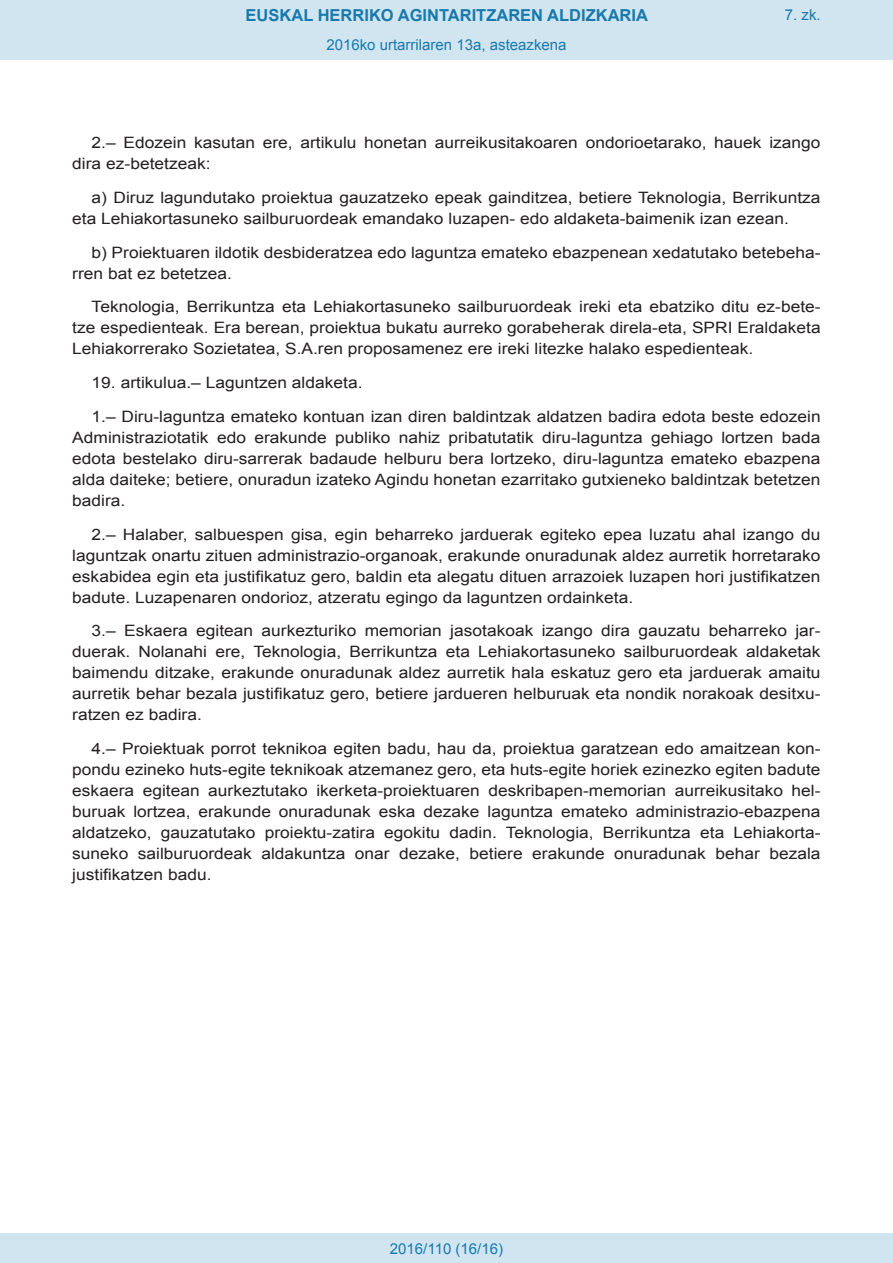
<style>
.page{position:relative;width:893px;height:1263px;background:#fff}
.page>*{position:absolute;margin:0;border:0;box-sizing:border-box;transform-origin:0 0}
.t1{font:700 16.5px "Arial";color:#1879ad}
.BOPVDetalle{font:15.6px/21px "Arial";color:#231f20;text-align:justify;scale:1.11 1}
.Paginacion_Centro{font:15px "Arial";color:#1879ad}
</style>
<div class="page">
<div style="left:0;top:0;width:893px;height:60px;background:#d0e5f0"></div>
<div style="left:0;top:1233px;width:893px;height:30px;background:#d0e5f0"></div>
<p class="t1" style="left:246px;top:4px;width:404px">EUSKAL HERRIKO AGINTARITZAREN ALDIZKARIA</p>
<p class="Paginacion_Centro" style="left:326px;top:35px;width:242px">2016ko urtarrilaren 13a, asteazkena</p>
<p class="Paginacion_Centro" style="left:785px;top:5px;width:37px">7. zk.</p>
<p class="BOPVDetalle" style="left:72px;top:132px;width:676px;text-indent:19px">2.– Edozein kasutan ere, artikulu honetan aurreikusitakoaren ondorioetarako, hauek izango dira ez-betetzeak:</p>
<p class="BOPVDetalle" style="left:72px;top:187px;width:676px;text-indent:19px">a) Diruz lagundutako proiektua gauzatzeko epeak gainditzea, betiere Teknologia, Berrikuntza eta Lehiakortasuneko sailburuordeak emandako luzapen- edo aldaketa-baimenik izan ezean.</p>
<p class="BOPVDetalle" style="left:72px;top:242px;width:676px;text-indent:19px">b) Proiektuaren ildotik desbideratzea edo laguntza emateko ebazpenean xedatutako betebeha&shy;rren bat ez betetzea.</p>
<p class="BOPVDetalle" style="left:72px;top:297px;width:676px;text-indent:19px">Teknologia, Berrikuntza eta Lehiakortasuneko sailburuordeak ireki eta ebatziko ditu ez-bete&shy;tze espedienteak. Era berean, proiektua bukatu aurreko gorabeherak direla-eta, SPRI Eraldaketa Lehiakorrerako Sozietatea, S.A.ren proposamenez ere ireki litezke halako espedienteak.</p>
<p class="BOPVDetalle" style="left:92px;top:372px;width:246px">19. artikulua.– Laguntzen aldaketa.</p>
<p class="BOPVDetalle" style="left:72px;top:406px;width:676px;text-indent:19px">1.– Diru-laguntza emateko kontuan izan diren baldintzak aldatzen badira edota beste edozein Administraziotatik edo erakunde publiko nahiz pribatutatik diru-laguntza gehiago lortzen bada edota bestelako diru-sarrerak badaude helburu bera lortzeko, diru-laguntza emateko ebazpena alda daiteke; betiere, onuradun izateko Agindu honetan ezarritako gutxieneko baldintzak betetzen badira.</p>
<p class="BOPVDetalle" style="left:72px;top:524px;width:676px;text-indent:19px">2.– Halaber, salbuespen gisa, egin beharreko jarduerak egiteko epea luzatu ahal izango du laguntzak onartu zituen administrazio-organoak, erakunde onuradunak aldez aurretik horretarako eskabidea egin eta justifikatuz gero, baldin eta alegatu dituen arrazoiek luzapen hori justifikatzen badute. Luzapenaren ondorioz, atzeratu egingo da laguntzen ordainketa.</p>
<p class="BOPVDetalle" style="left:72px;top:621px;width:676px;text-indent:19px">3.– Eskaera egitean aurkezturiko memorian jasotakoak izango dira gauzatu beharreko jar&shy;duerak. Nolanahi ere, Teknologia, Berrikuntza eta Lehiakortasuneko sailburuordeak aldaketak baimendu ditzake, erakunde onuradunak aldez aurretik hala eskatuz gero eta jarduerak amaitu aurretik behar bezala justifikatuz gero, betiere jardueren helburuak eta nondik norakoak desitxu&shy;ratzen ez badira.</p>
<p class="BOPVDetalle" style="left:72px;top:738px;width:676px;text-indent:19px">4.– Proiektuak porrot teknikoa egiten badu, hau da, proiektua garatzean edo amaitzean kon&shy;pondu ezineko huts-egite teknikoak atzemanez gero, eta huts-egite horiek ezinezko egiten badute eskaera egitean aurkeztutako ikerketa-proiektuaren deskribapen-memorian aurreikusitako hel&shy;buruak lortzea, erakunde onuradunak eska dezake laguntza emateko administrazio-ebazpena aldatzeko, gauzatutako proiektu-zatira egokitu dadin. Teknologia, Berrikuntza eta Lehiakorta&shy;suneko sailburuordeak aldakuntza onar dezake, betiere erakunde onuradunak behar bezala justifikatzen badu.</p>
<p class="Paginacion_Centro" style="left:390px;top:1238px;width:115px">2016/110 (16/16)</p>
</div>
